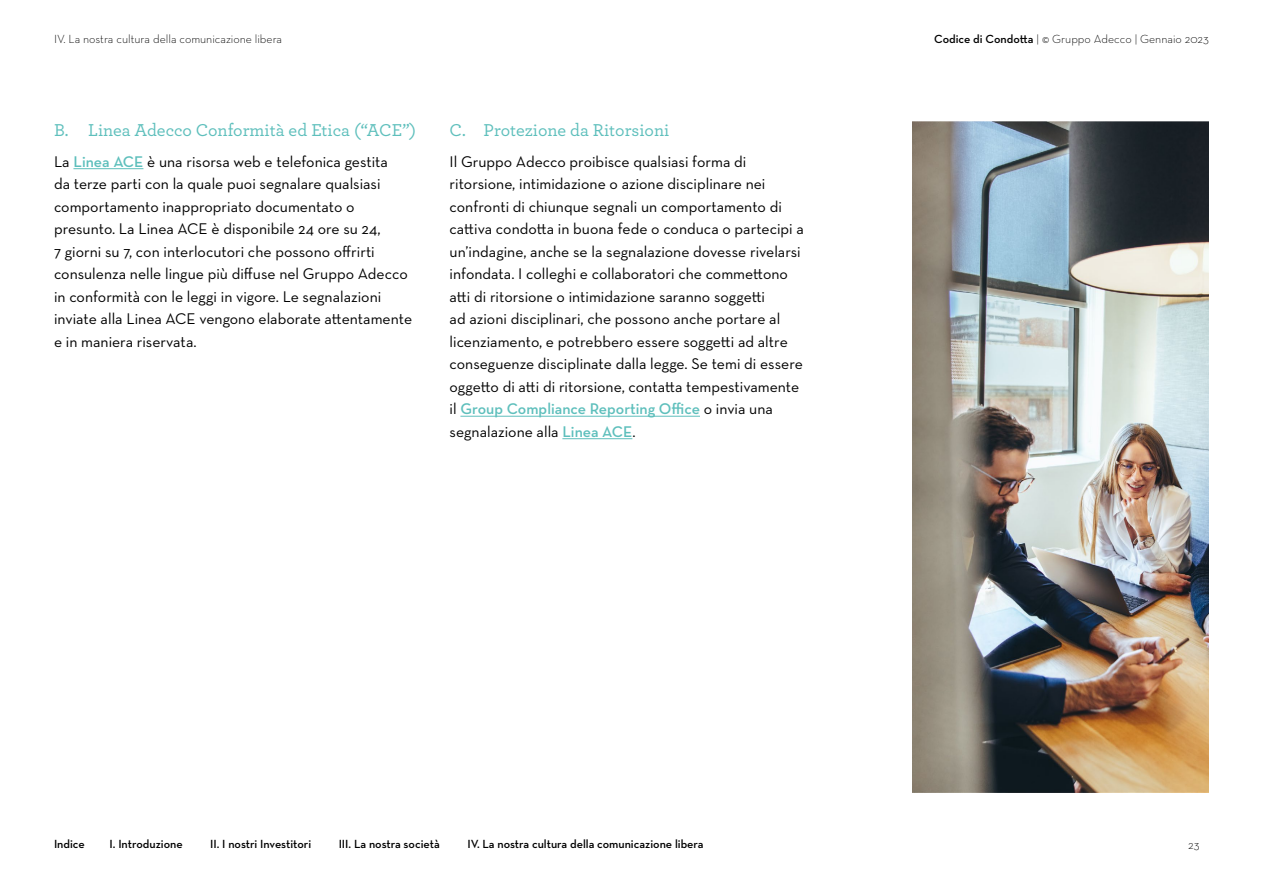
<style>
.page{position:relative;width:1263px;height:893px;background:#fff}
.page>*{position:absolute;margin:0;border:0;box-sizing:border-box;transform-origin:0 0}
.t1{font:500 18px "Archer";color:#5ebfbc}
.t2{font:15.75px/22.5px "Neutraface Text";color:#000}
.t3{font:600 12px "Neutraface Text";color:#000}
.t4{font:300 12px "Neutraface Text";color:#000}
.s1{font-weight:600;color:#5ebfbc}
.s2{font-weight:600}
</style>
<div class="page">
<hr style="left:73px;top:168px;width:70px;height:1px;background:#5ebfbc">
<hr style="left:460px;top:416px;width:240px;height:1px;background:#5ebfbc">
<hr style="left:562px;top:438px;width:70px;height:1px;background:#5ebfbc">
<img style="left:912px;top:121px;width:297px;height:671px">
<p class="t4" style="left:54px;top:32px;width:230px">IV. La nostra cultura della comunicazione libera</p>
<p class="t1" style="left:54px;top:117px;width:364px">B. Linea Adecco Conformità ed Etica (“ACE”)</p>
<p class="t2" style="left:54px;top:150px;width:360px">La <span class="s1">Linea ACE</span> è una risorsa web e telefonica gestita<br>da terze parti con la quale puoi segnalare qualsiasi comportamento inappropriato documentato o presunto. La Linea ACE è disponibile 24 ore su 24,<br>7 giorni su 7, con interlocutori che possono offrirti consulenza nelle lingue più diffuse nel Gruppo Adecco in conformità con le leggi in vigore. Le segnalazioni inviate alla Linea ACE vengono elaborate attentamente e in maniera riservata.</p>
<p class="t1" style="left:450px;top:117px;width:221px">C. Protezione da Ritorsioni</p>
<p class="t2" style="left:450px;top:150px;width:356px">Il Gruppo Adecco proibisce qualsiasi forma di ritorsione, intimidazione o azione disciplinare nei confronti di chiunque segnali un comportamento di cattiva condotta in buona fede o conduca o partecipi a un’indagine, anche se la segnalazione dovesse rivelarsi infondata. I colleghi e collaboratori che commettono atti di ritorsione o intimidazione saranno soggetti<br>ad azioni disciplinari, che possono anche portare al licenziamento, e potrebbero essere soggetti ad altre conseguenze disciplinate dalla legge. Se temi di essere oggetto di atti di ritorsione, contatta tempestivamente il <span class="s1">Group Compliance Reporting Office</span> o invia una segnalazione alla <span class="s1">Linea ACE</span>.</p>
<p class="t4" style="left:934px;top:32px;width:276px"><span class="s2">Codice di Condotta</span> | © Gruppo Adecco | Gennaio 2023</p>
<p class="t3" style="left:54px;top:837px;width:32px">Indice</p>
<p class="t3" style="left:110px;top:837px;width:75px">I. Introduzione</p>
<p class="t3" style="left:210px;top:837px;width:102px">II. I nostri Investitori</p>
<p class="t3" style="left:339px;top:837px;width:103px">III. La nostra società</p>
<p class="t3" style="left:467px;top:837px;width:238px">IV. La nostra cultura della comunicazione libera</p>
<p class="t4" style="left:1188px;top:837px;width:13px">23</p>
</div>
